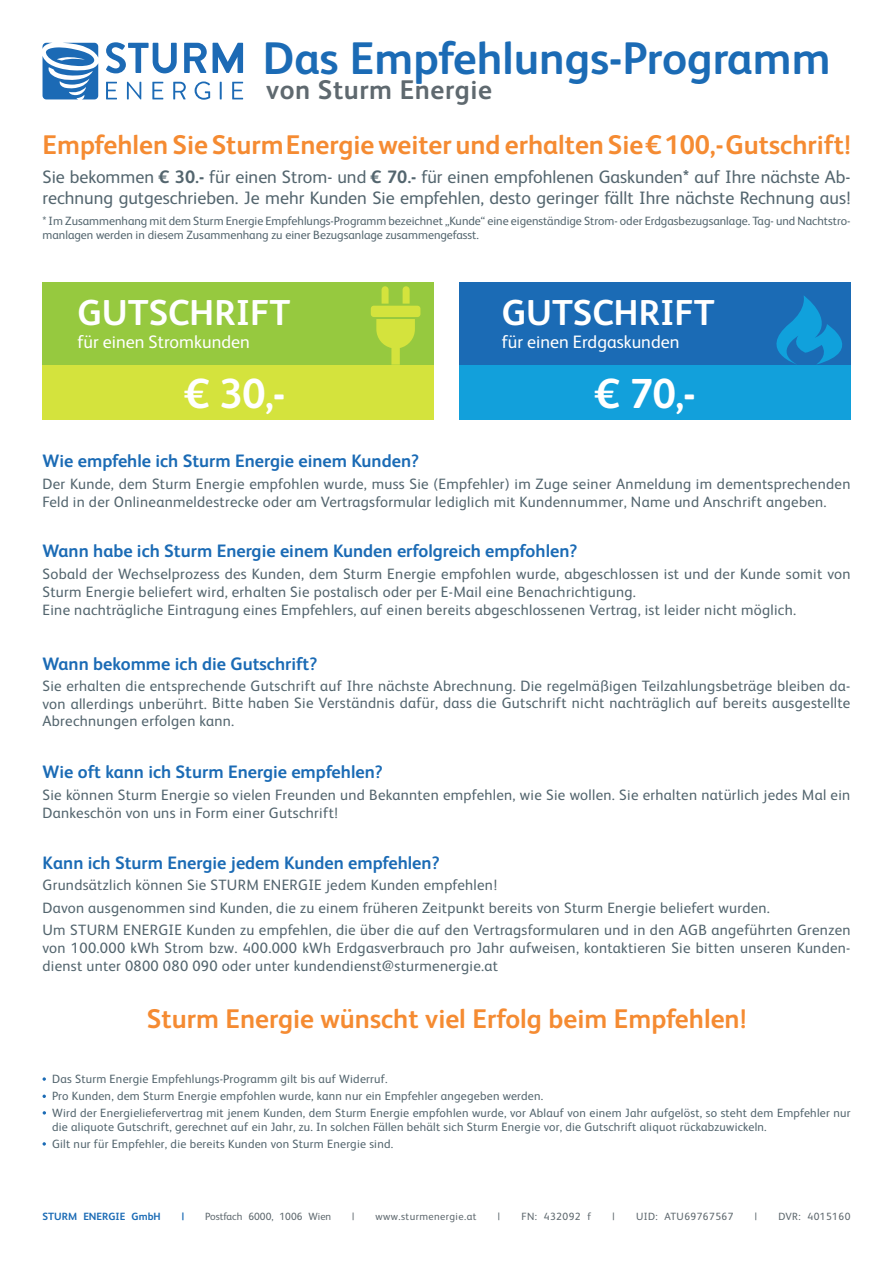
<style>
.page{position:relative;width:893px;height:1263px;background:#fff}
.page>*{position:absolute;margin:0;border:0;box-sizing:border-box;transform-origin:0 0}
.HL{font:700 45.75px "FS Albert";color:#1b6bb5}
.t1{font:700 42px "FS Albert";color:#fff}
.t2{font:700 36px "FS Albert";color:#fff}
.HL-2{font:700 27px "FS Albert";color:#f58b32}
.HL-3{font:700 27px "FS Albert";letter-spacing:.02em;color:#5f696f}
.HL-4{font:700 18px "FS Albert";color:#1b6bb5}
.copy{font:18px/21px "FS Albert";color:#53656e}
.t3{font:18px "FS Albert";color:#fff}
.copy-2{font:15px/18px "FS Albert";letter-spacing:.02em;color:#53656e}
.HL-5{font:12px/13.5px "FS Albert";letter-spacing:.02em;color:#53656e}
.copy-3{font:12px/13.5px "FS Albert";color:#53656e}
.t4{font:10.5px "FS Albert";letter-spacing:.04em;color:#5f696f}
.t5{font:10.5px "FS Albert";color:#5f696f}
.t6{font:700 10.5px "FS Albert";color:#1b6bb5}
.s1{font-weight:700}
</style>
<div class="page">
<div style="left:43px;top:365px;width:391px;height:55px;background:#d4e33d"></div>
<div style="left:43px;top:282px;width:391px;height:83px;background:#96c93f"></div>
<div style="left:459px;top:362px;width:391px;height:58px;background:#12a0db"></div>
<div style="left:459px;top:282px;width:391px;height:83px;background:#1b6bb5"></div>
<svg style="left:371px;top:286px;width:49px;height:79px"></svg>
<svg style="left:776px;top:295px;width:75px;height:70px"></svg>
<svg style="left:106px;top:42px;width:71px;height:31px"></svg>
<svg style="left:184px;top:43px;width:23px;height:30px"></svg>
<svg style="left:213px;top:43px;width:30px;height:30px"></svg>
<svg style="left:106px;top:82px;width:11px;height:17px"></svg>
<svg style="left:127px;top:82px;width:14px;height:17px"></svg>
<svg style="left:152px;top:82px;width:11px;height:17px"></svg>
<svg style="left:173px;top:82px;width:13px;height:17px"></svg>
<svg style="left:195px;top:81px;width:15px;height:19px"></svg>
<svg style="left:220px;top:82px;width:2px;height:17px"></svg>
<svg style="left:232px;top:82px;width:11px;height:17px"></svg>
<svg style="left:43px;top:43px;width:55px;height:56px"></svg>
<svg style="left:43px;top:1077px;width:3px;height:4px"></svg>
<p class="HL" style="left:263px;top:32px;width:569px">Das Empfehlungs-Programm</p>
<p class="HL-3" style="left:266px;top:75px;width:227px">von Sturm Energie</p>
<p class="HL-2" style="left:43px;top:129px;width:809px">Empfehlen Sie Sturm Energie weiter und erhalten Sie € 100,- Gutschrift!</p>
<p class="copy" style="left:43px;top:166px;width:809px">Sie bekommen <span class="s1">€ 30.-</span> für einen Strom- und <span class="s1">€ 70.-</span> für einen empfohlenen Gaskunden<span class="s1">*</span> auf Ihre nächste Ab&shy;rechnung gutgeschrieben. Je mehr Kunden Sie empfehlen, desto geringer fällt Ihre nächste Rechnung aus!</p>
<p class="copy-3" style="left:43px;top:214px;width:809px">* Im Zusammenhang mit dem Sturm Energie Empfehlungs-Programm bezeichnet „Kunde“ eine eigenständige Strom- oder Erdgasbezugsanlage. Tag- und Nachtstro&shy;manlagen werden in diesem Zusammenhang zu einer Bezugsanlage zusammengefasst.</p>
<p class="t2" style="left:77px;top:291px;width:214px">GUTSCHRIFT</p>
<p class="t3" style="left:77px;top:331px;width:174px">für einen Stromkunden</p>
<p class="t1" style="left:186px;top:370px;width:101px">€ 30,-</p>
<p class="t1" style="left:596px;top:370px;width:101px">€ 70,-</p>
<p class="t2" style="left:502px;top:292px;width:214px">GUTSCHRIFT</p>
<p class="t3" style="left:502px;top:331px;width:179px">für einen Erdgaskunden</p>
<p class="HL-4" style="left:43px;top:451px;width:378px">Wie empfehle ich Sturm Energie einem Kunden?</p>
<p class="copy-2" style="left:43px;top:475px;width:809px">Der Kunde, dem Sturm Energie empfohlen wurde, muss Sie (Empfehler) im Zuge seiner Anmeldung im dementsprechenden<br>Feld in der Onlineanmeldestrecke oder am Vertragsformular lediglich mit Kundennummer, Name und Anschrift angeben.</p>
<p class="HL-4" style="left:43px;top:541px;width:536px">Wann habe ich Sturm Energie einem Kunden erfolgreich empfohlen?</p>
<p class="copy-2" style="left:43px;top:565px;width:809px">Sobald der Wechselprozess des Kunden, dem Sturm Energie empfohlen wurde, abgeschlossen ist und der Kunde somit von<br>Sturm Energie beliefert wird, erhalten Sie postalisch oder per E-Mail eine Benachrichtigung.</p>
<p class="copy-2" style="left:43px;top:601px;width:755px">Eine nachträgliche Eintragung eines Empfehlers, auf einen bereits abgeschlossenen Vertrag, ist leider nicht möglich.</p>
<p class="HL-4" style="left:43px;top:653px;width:276px">Wann bekomme ich die Gutschrift?</p>
<p class="copy-2" style="left:43px;top:678px;width:809px;line-height:16.5px">Sie erhalten die entsprechende Gutschrift auf Ihre nächste Abrechnung. Die regelmäßigen Teilzahlungsbeträge bleiben da&shy;von allerdings unberührt. Bitte haben Sie Verständnis dafür, dass die Gutschrift nicht nachträglich auf bereits ausgestellte</p>
<p class="copy-2" style="left:43px;top:712px;width:193px">Abrechnungen erfolgen kann.</p>
<p class="HL-4" style="left:43px;top:762px;width:342px">Wie oft kann ich Sturm Energie empfehlen?</p>
<p class="copy-2" style="left:43px;top:786px;width:809px">Sie können Sturm Energie so vielen Freunden und Bekannten empfehlen, wie Sie wollen. Sie erhalten natürlich jedes Mal ein<br>Dankeschön von uns in Form einer Gutschrift!</p>
<p class="HL-4" style="left:43px;top:852px;width:399px">Kann ich Sturm Energie jedem Kunden empfehlen?</p>
<p class="copy-2" style="left:43px;top:876px;width:456px">Grundsätzlich können Sie STURM ENERGIE jedem Kunden empfehlen!</p>
<p class="copy-2" style="left:43px;top:898px;width:729px">Davon ausgenommen sind Kunden, die zu einem früheren Zeitpunkt bereits von Sturm Energie beliefert wurden.</p>
<p class="copy-2" style="left:43px;top:921px;width:809px;text-align:justify">Um STURM ENERGIE Kunden zu empfehlen, die über die auf den Vertragsformularen und in den AGB angeführten Grenzen von 100.000 kWh Strom bzw. 400.000 kWh Erdgasverbrauch pro Jahr aufweisen, kontaktieren Sie bitten unseren Kunden&shy;dienst unter 0800 080 090 oder unter kundendienst@sturmenergie.at</p>
<p class="HL-2" style="left:147px;top:1003px;width:601px">Sturm Energie wünscht viel Erfolg beim Empfehlen!</p>
<p class="HL-5" style="left:52px;top:1072px;width:337px">Das Sturm Energie Empfehlungs-Programm gilt bis auf Widerruf.</p>
<p class="HL-5" style="left:52px;top:1089px;width:493px">Pro Kunden, dem Sturm Energie empfohlen wurde, kann nur ein Empfehler angegeben werden.</p>
<p class="HL-5" style="left:52px;top:1106px;width:800px">Wird der Energieliefervertrag mit jenem Kunden, dem Sturm Energie empfohlen wurde, vor Ablauf von einem Jahr aufgelöst, so steht dem Empfehler nur die aliquote Gutschrift, gerechnet auf ein Jahr, zu. In solchen Fällen behält sich Sturm Energie vor, die Gutschrift aliquot rückabzuwickeln.</p>
<p class="HL-5" style="left:52px;top:1137px;width:343px">Gilt nur für Empfehler, die bereits Kunden von Sturm Energie sind.</p>
<p class="t6" style="left:43px;top:1211px;width:120px">STURM ENERGIE GmbH</p>
<p class="t6" style="left:182px;top:1211px;width:4px">|</p>
<p class="t5" style="left:205px;top:1211px;width:128px">Postfach 6000, 1006 Wien</p>
<p class="t4" style="left:352px;top:1211px;width:4px">|</p>
<p class="t4" style="left:375px;top:1211px;width:103px">www.sturmenergie.at</p>
<p class="t4" style="left:498px;top:1211px;width:4px">|</p>
<p class="t4" style="left:521px;top:1211px;width:71px">FN: 432092 f</p>
<p class="t4" style="left:612px;top:1211px;width:4px">|</p>
<p class="t4" style="left:636px;top:1211px;width:99px">UID: ATU69767567</p>
<p class="t4" style="left:755px;top:1211px;width:4px">|</p>
<p class="t4" style="left:778px;top:1211px;width:73px">DVR: 4015160</p>
</div>
